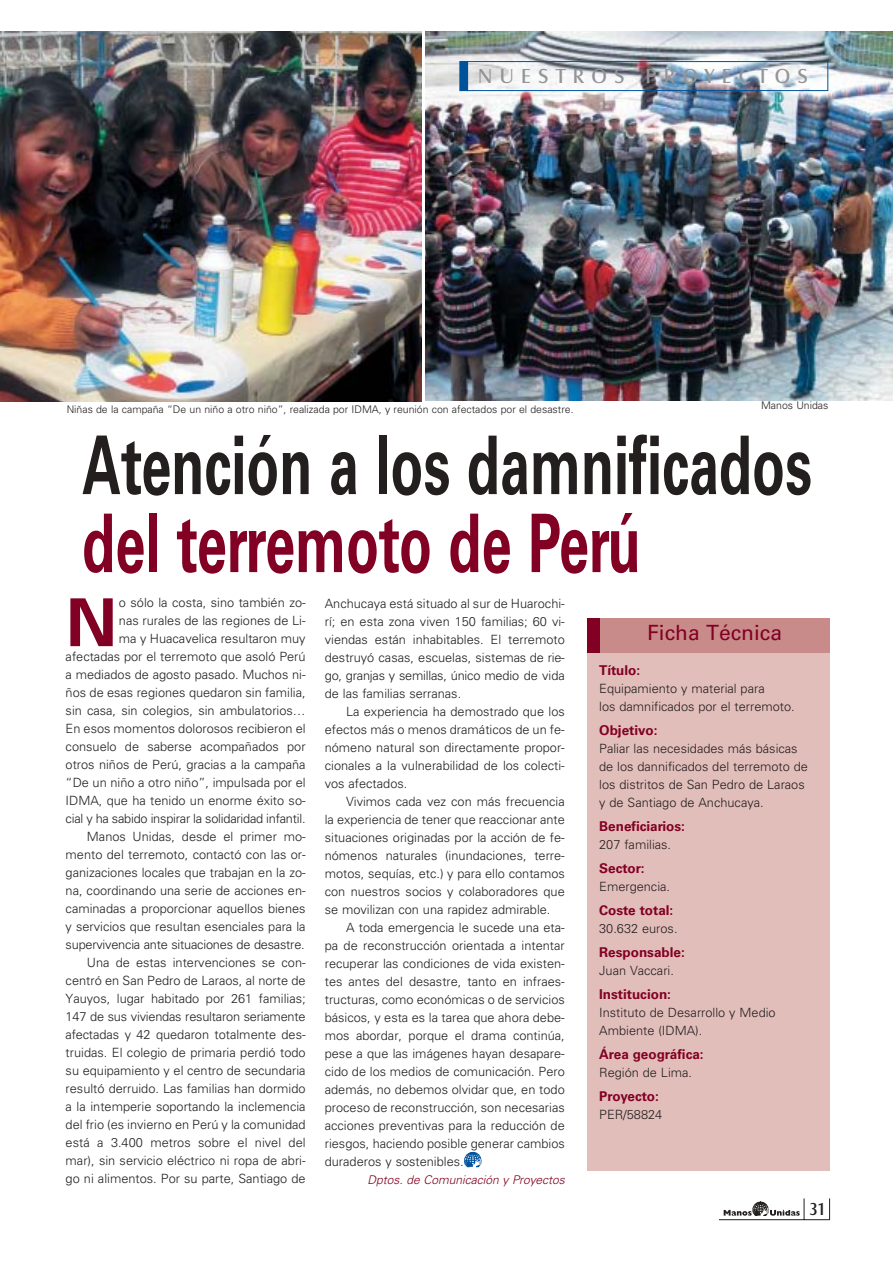
<style>
.page{position:relative;width:893px;height:1263px;background:#fff}
.page>*{position:absolute;margin:0;border:0;box-sizing:border-box;transform-origin:0 0}
.t1{font:700 81px "Univers LT Std";color:#231f1f;scale:.67 1}
.t2{font:700 81px "Univers LT Std";color:#820023;scale:.67 1}
.t3{font:700 66.15px "Univers LT Std";color:#820023}
.t4{font:21px "Castle T";letter-spacing:.355em;color:#939497}
.t5{font:21px "Univers LT Std";color:#820023}
.t6{font:18px "Castle T";color:#231f1f}
.t7{font:700 13.5px "Univers LT Std";color:#820023}
.t8{font:700 13.5px "Univers LT Std";letter-spacing:-.02em;color:#820023}
.t9{font:300 12.75px/18px "Univers LT Std";color:#231f1f;text-align:justify}
.t10{font:italic 300 12px "Univers LT Std";color:#820023}
.t11{font:300 10.5px "Univers LT Std";color:#231f1f}
</style>
<div class="page">
<img style="left:0;top:31px;width:421px;height:370px">
<img style="left:425px;top:31px;width:467px;height:370px">
<div style="left:466px;top:61px;width:362px;height:30px;border:1px solid #00529b"></div>
<div style="left:460px;top:62px;width:7px;height:29px;background:#00529b"></div>
<div style="left:459px;top:61px;width:9px;height:30px;border:1px solid #00529b"></div>
<svg style="left:829px;top:1198px;width:1px;height:22px"></svg>
<hr style="left:719px;top:1219px;width:110px;height:1px;background:#231f1f">
<svg style="left:723px;top:1198px;width:81px;height:22px"></svg>
<div style="left:587px;top:618px;width:242px;height:553px;background:#e2bebb"></div>
<div style="left:587px;top:618px;width:242px;height:34px;background:#c88b8a"></div>
<div style="left:587px;top:618px;width:13px;height:34px;background:#820023"></div>
<svg style="left:464px;top:1152px;width:17px;height:15px"></svg>
<h3 class="t4" style="left:478px;top:68px;width:331px">NUESTROS PROYECTOS</h3>
<p class="t11" style="left:761px;top:401px;width:69px">Manos Unidas</p>
<h1 class="t1" style="left:82px;top:434px;width:1090px">Atención a los damnificados</h1>
<h1 class="t2" style="left:82px;top:512px;width:835px">del terremoto de Perú</h1>
<p class="t11" style="left:67px;top:405px;width:508px">Niñas de la campaña “De un niño a otro niño”, realizada por IDMA, y reunión con afectados por el desastre.</p>
<p class="t9" style="left:66px;top:595px;width:241px;text-align:right">o sólo la costa, sino también zo-<br>nas rurales de las regiones de Li-<br>ma y Huacavelica resultaron muy afectadas por el terremoto que asoló Perú a mediados de agosto pasado. Muchos ni&shy;ños de esas regiones quedaron sin familia, sin casa, sin colegios, sin ambulatorios… En esos momentos dolorosos recibieron el consuelo de saberse acompañados por otros niños de Perú, gracias a la campaña “De un niño a otro niño”, impulsada por el IDMA, que ha tenido un enorme éxito so&shy;cial y ha sabido inspirar la solidaridad infantil.<br>Manos Unidas, desde el primer mo&shy;mento del terremoto, contactó con las or&shy;ganizaciones locales que trabajan en la zo&shy;na, coordinando una serie de acciones en&shy;caminadas a proporcionar aquellos bienes y servicios que resultan esenciales para la supervivencia ante situaciones de desastre.<br>Una de estas intervenciones se con&shy;centró en San Pedro de Laraos, al norte de Yauyos, lugar habitado por 261 familias; 147 de sus viviendas resultaron seriamente afectadas y 42 quedaron totalmente des&shy;truidas. El colegio de primaria perdió todo su equipamiento y el centro de secundaria resultó derruido. Las familias han dormido a la intemperie soportando la inclemencia del frio (es invierno en Perú y la comunidad está a 3.400 metros sobre el nivel del mar), sin servicio eléctrico ni ropa de abri&shy;go ni alimentos. Por su parte, Santiago de</p>
<p class="t9" style="left:325px;top:595px;width:241px">Anchucaya está situado al sur de Huarochi&shy;rí; en esta zona viven 150 familias; 60 vi&shy;viendas están inhabitables. El terremoto destruyó casas, escuelas, sistemas de rie&shy;go, granjas y semillas, único medio de vida de las familias serranas.</p>
<h2 class="t3" style="left:66px;top:597px;width:53px">N</h2>
<p class="t9" style="left:325px;top:703px;width:241px;text-indent:21px">La experiencia ha demostrado que los efectos más o menos dramáticos de un fe&shy;nómeno natural son directamente propor&shy;cionales a la vulnerabilidad de los colecti&shy;vos afectados.</p>
<p class="t9" style="left:325px;top:793px;width:241px;text-indent:21px">Vivimos cada vez con más frecuencia la experiencia de tener que reaccionar ante situaciones originadas por la acción de fe&shy;nómenos naturales (inundaciones, terre&shy;motos, sequías, etc.) y para ello contamos con nuestros socios y colaboradores que se movilizan con una rapidez admirable.</p>
<p class="t9" style="left:325px;top:919px;width:241px;text-indent:21px">A toda emergencia le sucede una eta&shy;pa de reconstrucción orientada a intentar recuperar las condiciones de vida existen&shy;tes antes del desastre, tanto en infraes&shy;tructuras, como económicas o de servicios básicos, y esta es la tarea que ahora debe&shy;mos abordar, porque el drama continúa, pese a que las imágenes hayan desapare&shy;cido de los medios de comunicación. Pero además, no debemos olvidar que, en todo proceso de reconstrucción, son necesarias acciones preventivas para la reducción de riesgos, haciendo posible generar cambios duraderos y sostenibles.</p>
<p class="t10" style="left:367px;top:1175px;width:199px">Dptos. de Comunicación y Proyectos</p>
<h3 class="t5" style="left:647px;top:624px;width:136px">Ficha Técnica</h3>
<p class="t7" style="left:599px;top:665px;width:43px">Título:</p>
<p class="t9" style="left:599px;top:680px;width:197px">Equipamiento y material para<br>los damnificados por el terremoto.</p>
<p class="t7" style="left:599px;top:725px;width:60px">Objetivo:</p>
<p class="t9" style="left:599px;top:740px;width:210px;text-align:left">Paliar las necesidades más básicas de los dannificados del terremoto de los distritos de San Pedro de Laraos y de Santiago de Anchucaya.</p>
<p class="t7" style="left:599px;top:821px;width:87px">Beneficiarios:</p>
<p class="t9" style="left:599px;top:836px;width:73px">207 familias.</p>
<p class="t7" style="left:599px;top:863px;width:47px">Sector:</p>
<p class="t9" style="left:599px;top:878px;width:72px">Emergencia.</p>
<p class="t7" style="left:599px;top:905px;width:76px">Coste total:</p>
<p class="t9" style="left:599px;top:920px;width:80px">30.632 euros.</p>
<p class="t7" style="left:599px;top:947px;width:87px">Responsable:</p>
<p class="t9" style="left:599px;top:962px;width:76px">Juan Vaccari.</p>
<p class="t7" style="left:599px;top:989px;width:73px">Institucion:</p>
<p class="t9" style="left:599px;top:1004px;width:178px">Instituto de Desarrollo y Medio<br>Ambiente (IDMA).</p>
<p class="t7" style="left:599px;top:1049px;width:106px">Área geográfica:</p>
<p class="t9" style="left:599px;top:1064px;width:94px">Región de Lima.</p>
<p class="t8" style="left:599px;top:1091px;width:61px">Proyecto:</p>
<p class="t9" style="left:599px;top:1106px;width:65px">PER/58824</p>
<h3 class="t6" style="left:809px;top:1202px;width:19px">31</h3>
</div>
